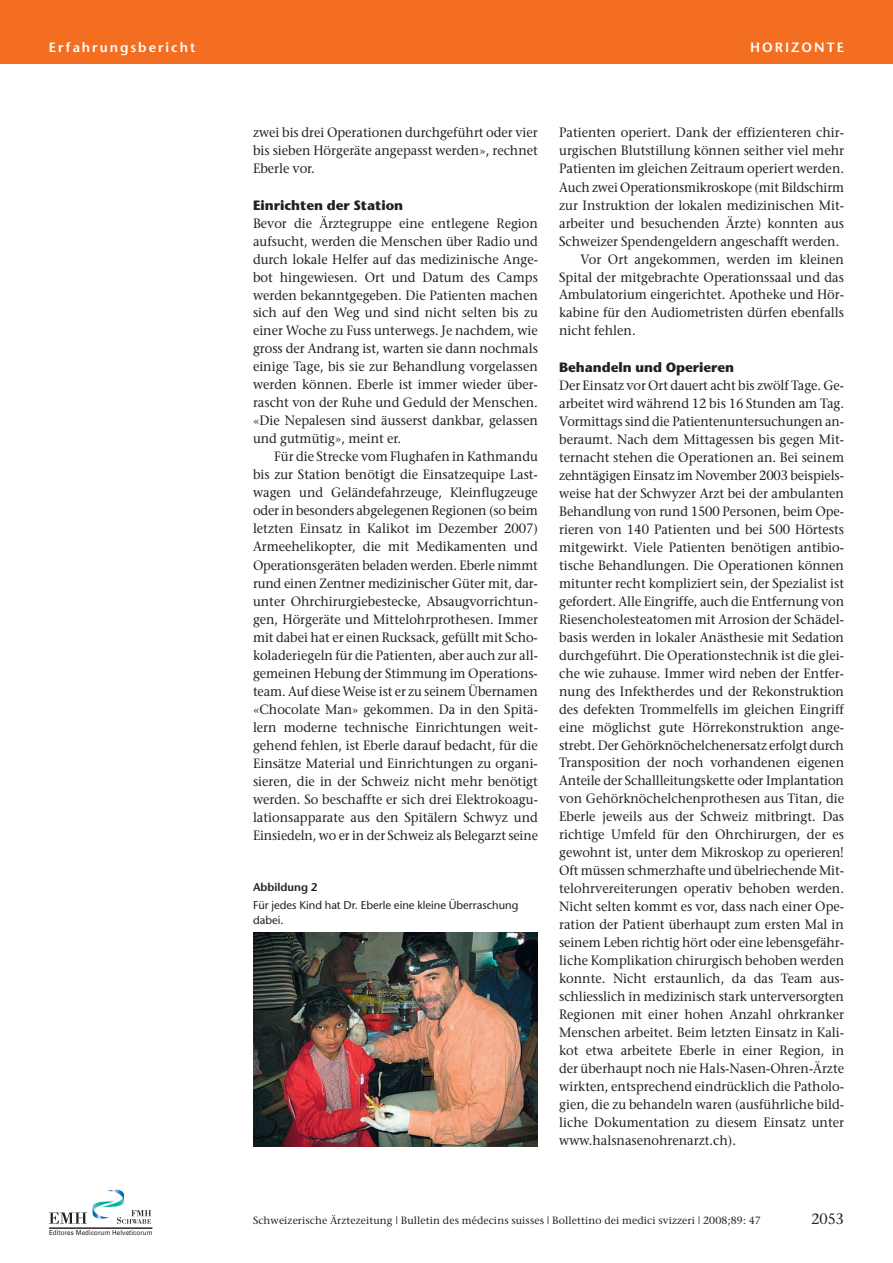
<style>
.page{position:relative;width:893px;height:1263px;background:#fff}
.page>*{position:absolute;margin:0;border:0;box-sizing:border-box;transform-origin:0 0}
.t1{font:15px "Stone Serif";color:#231f20;scale:.95 1}
.t2{font:13.5px/18px "Stone Serif";color:#231f20;text-align:justify;scale:.95 1}
.t3{font:13.5px "Stone Serif";color:#231f20;scale:.94 1}
.t4{font:700 13.5px "Stone Sans";color:#231f20}
.t5{font:600 13.5px "Stone Sans";letter-spacing:.15em;color:#fff}
.t6{font:11.25px/14.2px "Stone Sans";color:#231f20}
.t7{font:600 11.25px "Stone Sans";color:#231f20}
.t8{font:10.5px "Stone Serif";letter-spacing:.01em;color:#231f20}
.t9{font:6.9px "Univers";letter-spacing:.015em;color:#231f20;scale:.9 1}
</style>
<div class="page">
<div style="left:0;top:0;width:893px;height:64px;background:#f36e21"></div>
<svg style="left:49px;top:1189px;width:102px;height:35px"></svg>
<hr style="left:49px;top:1228px;width:103px;height:1px;background:#231f20">
<img style="left:253px;top:932px;width:285px;height:214px">
<p class="t5" style="left:49px;top:42px;width:148px">Erfahrungsbericht</p>
<p class="t5" style="left:750px;top:42px;width:95px">HORIZONTE</p>
<p class="t2" style="left:253px;top:125px;width:301px">zwei bis drei Operationen durchgeführt oder vier bis sieben Hörgeräte angepasst werden», rechnet Eberle vor.</p>
<p class="t4" style="left:253px;top:200px;width:152px">Einrichten der Station</p>
<p class="t2" style="left:253px;top:215px;width:301px">Bevor die Ärztegruppe eine entlegene Region auf sucht, werden die Menschen über Radio und durch lokale Helfer auf das medizinische Ange&shy;bot hingewiesen. Ort und Datum des Camps werden bekanntgegeben. Die Patienten machen sich auf den Weg und sind nicht selten bis zu einer Woche zu Fuss unterwegs. Je nachdem, wie gross der Andrang ist, warten sie dann nochmals einige Tage, bis sie zur Behandlung vorgelassen werden können. Eberle ist immer wieder über&shy;rascht von der Ruhe und Geduld der Menschen. «Die Nepalesen sind äusserst dankbar, gelassen und gutmütig», meint er.</p>
<p class="t2" style="left:253px;top:449px;width:301px;text-indent:21px">Für die Strecke vom Flughafen in Kathmandu bis zur Station benötigt die Einsatzequipe Last&shy;wagen und Geländefahrzeuge, Kleinflugzeuge oder in besonders abgelegenen Regionen (so beim letzten Einsatz in Kalikot im Dezember 2007)<br>Armeehelikopter, die mit Medikamenten und Operationsgeräten beladen werden. Eberle nimmt rund einen Zentner medizinischer Güter mit, dar&shy;unter Ohrchirurgiebestecke, Absaugvorrichtun - gen, Hörgeräte und Mittelohrprothesen. Immer mit dabei hat er einen Rucksack, gefüllt mit Scho&shy;koladeriegeln für die Patienten, aber auch zur all&shy;gemeinen Hebung der Stimmung im Operations - team. Auf diese Weise ist er zu seinem Übernamen «Chocolate Man» gekommen. Da in den Spitä&shy;lern moderne technische Einrichtungen weit - gehend fehlen, ist Eberle darauf bedacht, für die Einsätze Material und Einrichtungen zu organi&shy;sieren, die in der Schweiz nicht mehr benötigt werden. So beschaffte er sich drei Elektrokoagu&shy;lationsapparate aus den Spitälern Schwyz und Ein siedeln, wo er in der Schweiz als Belegarzt seine</p>
<p class="t7" style="left:253px;top:883px;width:66px">Abbildung 2</p>
<p class="t6" style="left:253px;top:900px;width:267px">Für jedes Kind hat Dr. Eberle eine kleine Überraschung dabei.</p>
<p class="t2" style="left:559px;top:125px;width:301px">Patienten operiert. Dank der effizienteren chir -</p>
<p class="t2" style="left:559px;top:143px;width:301px">urgischen Blutstillung können seither viel mehr</p>
<p class="t2" style="left:559px;top:161px;width:301px">Patienten im gleichen Zeitraum operiert werden.</p>
<p class="t3" style="left:559px;top:182px;width:305px">Auch zwei Operationsmikroskope (mit Bildschirm</p>
<p class="t2" style="left:559px;top:197px;width:301px">zur Instruktion der lokalen medizinischen Mit-</p>
<p class="t2" style="left:559px;top:215px;width:301px">arbeiter und besuchenden Ärzte) konnten aus</p>
<p class="t2" style="left:559px;top:233px;width:296px">Schweizer Spendengeldern angeschafft werden.</p>
<p class="t2" style="left:580px;top:251px;width:279px">Vor Ort angekommen, werden im kleinen</p>
<p class="t2" style="left:559px;top:269px;width:301px">Spital der mitgebrachte Operationssaal und das</p>
<p class="t2" style="left:559px;top:287px;width:301px">Ambulatorium eingerichtet. Apotheke und Hör-</p>
<p class="t2" style="left:559px;top:305px;width:301px">kabine für den Audiometristen dürfen ebenfalls</p>
<p class="t2" style="left:559px;top:323px;width:82px">nicht fehlen.</p>
<p class="t4" style="left:559px;top:362px;width:176px">Behandeln und Operieren</p>
<p class="t2" style="left:559px;top:377px;width:301px">Der Einsatz vor Ort dauert acht bis zwölf Tage. Ge&shy;arbeitet wird während 12 bis 16 Stunden am Tag.<br>Vormittags sind die Patientenuntersuchungen an - beraumt. Nach dem Mittagessen bis gegen Mit&shy;ternacht stehen die Operationen an. Bei seinem zehntägigen Einsatz im November 2003 beispiels - weise hat der Schwyzer Arzt bei der ambulanten Behandlung von rund 1500 Personen, beim Ope&shy;rieren von 140 Patienten und bei 500 Hörtests mitgewirkt. Viele Patienten benötigen antibio - tische Behandlungen. Die Operationen können mitunter recht kompliziert sein, der Spezialist ist gefordert. Alle Eingriffe, auch die Entfernung von Riesencholesteatomen mit Arrosion der Schädel&shy;basis werden in lokaler Anästhesie mit Sedation durchgeführt. Die Operationstechnik ist die glei&shy;che wie zuhause. Immer wird neben der Entfer&shy;nung des Infektherdes und der Rekonstruktion des defekten Trommelfells im gleichen Eingriff eine möglichst gute Hörrekonstruktion ange&shy;strebt. Der Gehörknöchelchenersatz erfolgt durch Transposition der noch vorhandenen eigenen An teile der Schallleitungskette oder Implantation von Gehörknöchelchenprothesen aus Titan, die Eberle jeweils aus der Schweiz mitbringt. Das richtige Umfeld für den Ohrchirurgen, der es gewohnt ist, unter dem Mikroskop zu operieren!<br>Oft müssen schmerzhafte und übelriechende Mit&shy;telohrvereiterungen operativ behoben werden.<br>Nicht selten kommt es vor, dass nach einer Ope&shy;ration der Patient überhaupt zum ersten Mal in seinem Leben richtig hört oder eine lebensgefähr - liche Komplikation chirurgisch behoben werden konnte. Nicht erstaunlich, da das Team aus&shy;schliess lich in medizinisch stark unterversorgten Regionen mit einer hohen Anzahl ohrkranker Men schen arbeitet. Beim letzten Einsatz in Kali&shy;kot etwa arbeitete Eberle in einer Region, in der überhaupt noch nie Hals-Nasen-Ohren-Ärzte wirkten, entsprechend eindrücklich die Patholo&shy;gien, die zu behandeln waren (ausführliche bild&shy;liche Dokumentation zu diesem Einsatz unter www.halsnasenohrenarzt.ch).</p>
<p class="t9" style="left:49px;top:1229px;width:117px">Editores Medicorum Helveticorum</p>
<p class="t8" style="left:253px;top:1216px;width:509px">Schweizerische Ärztezeitung | Bulletin des médecins suisses | Bollettino dei medici svizzeri | 2008;89: 47</p>
<p class="t1" style="left:811px;top:1213px;width:36px">2053</p>
</div>
